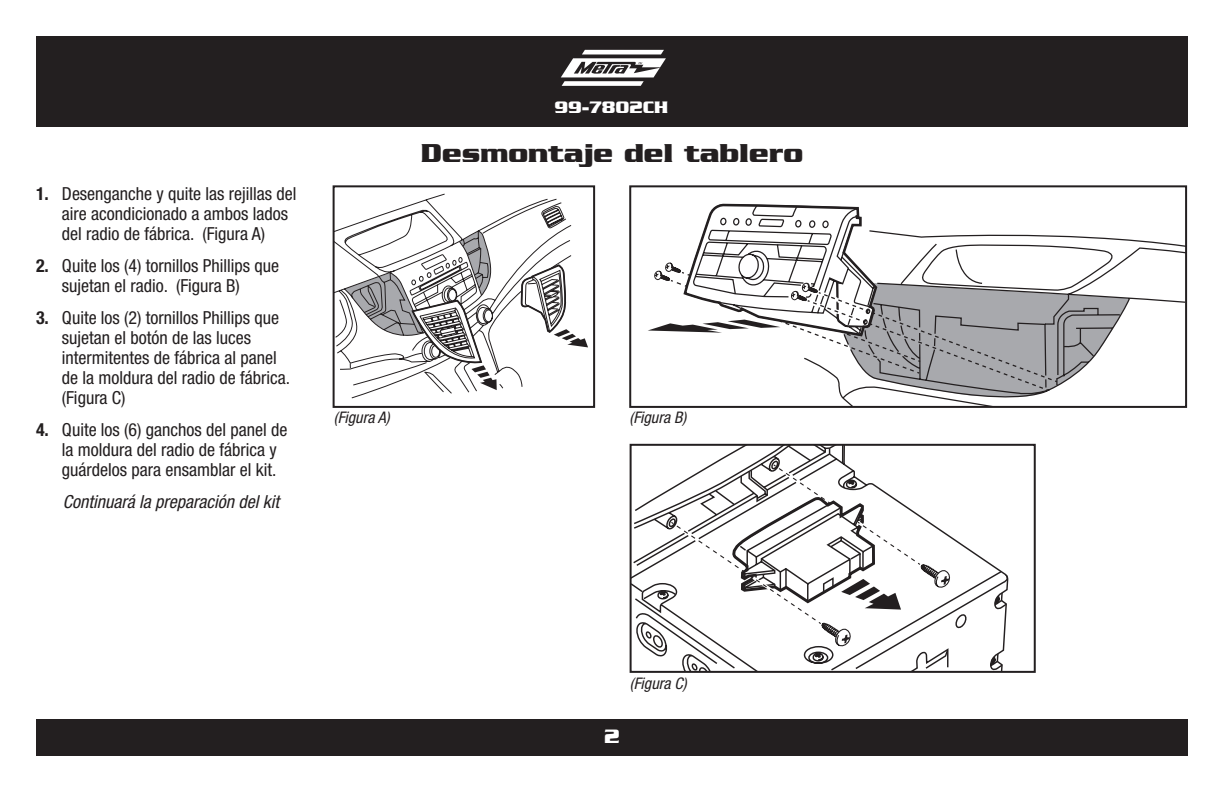
<style>
.page{position:relative;width:1224px;height:792px;background:#fff}
.page>*{position:absolute;margin:0;border:0;box-sizing:border-box;transform-origin:0 0}
.t1{font:700 28px "Serpentine";color:#231f20}
.t2{font:700 20px "Serpentine D";color:#fff}
.t3{font:condensed 18px/20px "Helvetica Neue";color:#231f20}
.t4{font:italic condensed 18px "Helvetica Neue";color:#231f20}
.t5{font:700 18px "Serpentine";color:#fff}
.t6{font:italic condensed 16px "Helvetica Neue";color:#231f20}
.s1{font-weight:700}
</style>
<div class="page">
<div style="left:36px;top:36px;width:1152px;height:91px;background:#231f20"></div>
<svg style="left:561px;top:50px;width:105px;height:36px"></svg>
<div style="left:36px;top:719px;width:1152px;height:37px;background:#231f20"></div>
<svg style="left:336px;top:194px;width:236px;height:176px"></svg>
<svg style="left:345px;top:231px;width:243px;height:168px"></svg>
<div style="left:333px;top:185px;width:262px;height:223px;border:2px solid #231f20"></div>
<svg style="left:718px;top:204px;width:466px;height:201px"></svg>
<svg style="left:648px;top:205px;width:482px;height:193px"></svg>
<div style="left:629px;top:185px;width:558px;height:223px;border:2px solid #231f20"></div>
<svg style="left:713px;top:447px;width:132px;height:16px"></svg>
<svg style="left:633px;top:463px;width:375px;height:207px"></svg>
<div style="left:630px;top:444px;width:406px;height:229px;border:2px solid #231f20"></div>
<p class="t3" style="left:62px;top:183px;width:236px;text-indent:-26px"><span class="s1">1.</span> Desenganche y quite las rejillas del aire acondicionado a ambos lados del radio de fábrica. (Figura A)</p>
<p class="t3" style="left:62px;top:255px;width:219px;text-indent:-26px"><span class="s1">2.</span> Quite los (4) tornillos Phillips que sujetan el radio. (Figura B)</p>
<p class="t3" style="left:62px;top:307px;width:230px;text-indent:-26px"><span class="s1">3.</span> Quite los (2) tornillos Phillips que sujetan el botón de las luces intermitentes de fábrica al panel de la moldura del radio de fábrica. (Figura C)</p>
<p class="t3" style="left:62px;top:419px;width:227px;text-indent:-26px"><span class="s1">4.</span> Quite los (6) ganchos del panel de la moldura del radio de fábrica y guárdelos para ensamblar el kit.</p>
<p class="t4" style="left:63px;top:491px;width:218px">Continuará la preparación del kit</p>
<p class="t5" style="left:555px;top:96px;width:115px">99-7802CH</p>
<h1 class="t1" style="left:421px;top:137px;width:384px">Desmontaje del tablero</h1>
<p class="t6" style="left:334px;top:408px;width:57px">(Figura A)</p>
<p class="t6" style="left:630px;top:408px;width:58px">(Figura B)</p>
<p class="t6" style="left:630px;top:674px;width:58px">(Figura C)</p>
<p class="t2" style="left:604px;top:726px;width:18px">2</p>
</div>
